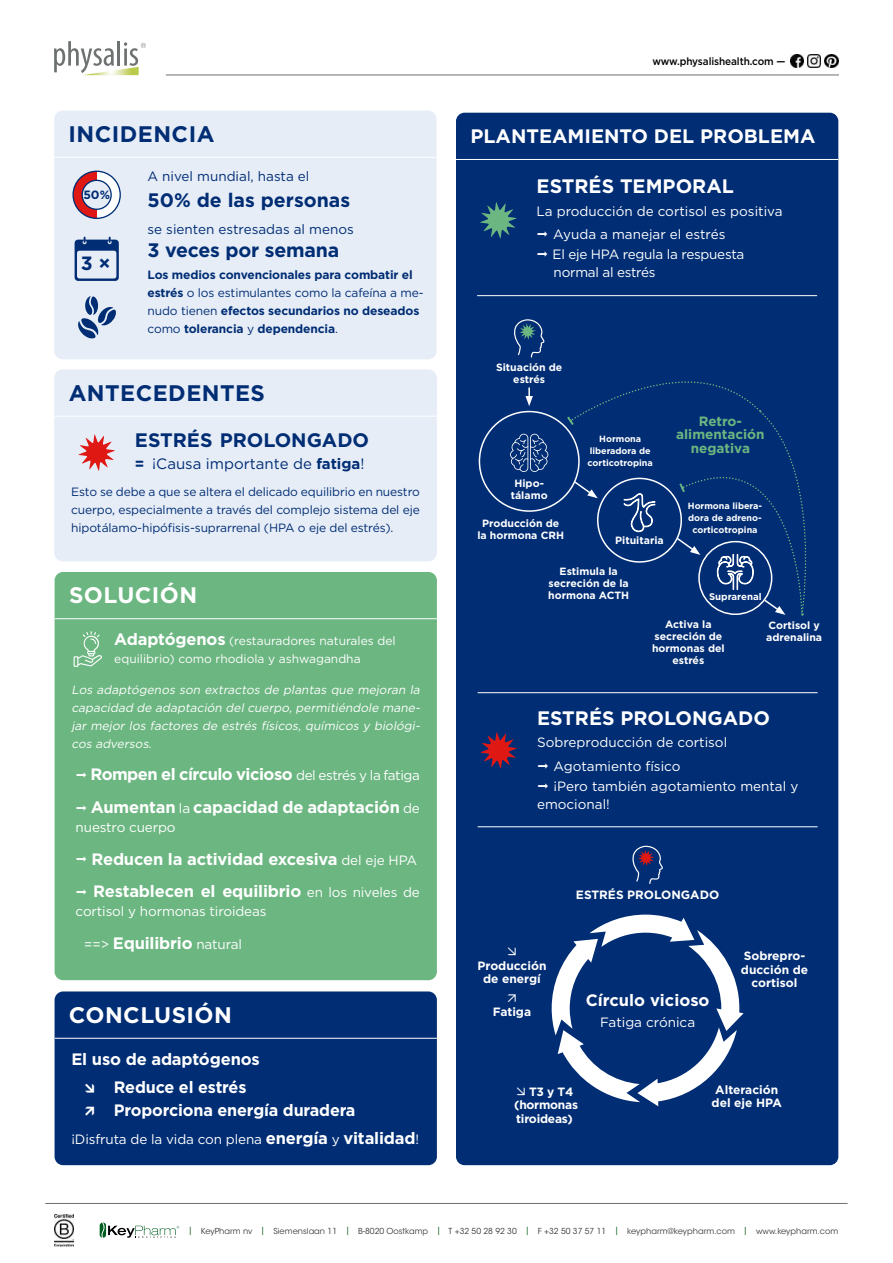
<style>
.page{position:relative;width:893px;height:1263px;background:#fff}
.page>*{position:absolute;margin:0;border:0;box-sizing:border-box;transform-origin:0 0}
.t1{font:700 22.5px "Gotham";letter-spacing:.02em;color:#002d74}
.t2{font:700 22.5px "Gotham";letter-spacing:.02em;color:#fff}
.t3{font:700 19.5px "Gotham";color:#fff}
.t4{font:700 19.5px "Gotham";color:#002d74}
.t5{font:700 19.2px "Gotham";color:#002d74}
.t6{font:700 16.5px/32.2px "Gotham";letter-spacing:-.01em;color:#fff}
.t7{font:15px "Gotham";color:#002d74}
.t8{font:13.5px/23.7px "Gotham";letter-spacing:-.01em;color:#fff}
.t9{font:13.5px "Gotham";color:#002d74}
.t10{font:700 13.5px/13.5px "Gotham";color:#6cb681;text-align:center}
.t11{font:italic 12px/18px "Gotham";color:#fff;text-align:justify}
.t12{font:12px/18px "Gotham";letter-spacing:-.01em;color:#002d74;text-align:justify}
.t13{font:700 12px/18px "Gotham";letter-spacing:-.01em;color:#002d74}
.t14{font:700 12px/13.5px "Gotham";color:#fff;text-align:center}
.t15{font:12px/18px "Gotham";color:#fff}
.t16{font:700 12px/13.5px "Gotham";letter-spacing:-.02em;color:#fff}
.t17{font:700 10.5px/12px "Gotham";color:#fff;text-align:center}
.t18{font:500 10.5px "Gotham";letter-spacing:-.01em;color:#000;scale:.95 1}
.t19{font:700 9.6px "Gotham";color:#fff}
.t20{font:700 9px/12px "Gotham";color:#fff;text-align:center}
.t21{font:8.25px "ITC Avant Garde Std";color:#3c3c3b}
.s1{font-weight:400}
.s2{font-weight:700}
.s3{font-weight:700;font-size:16.5px}
.s4{font-weight:400;font-size:13.5px}
.s5{color:#075f20}
</style>
<div class="page">
<div style="left:456px;top:113px;width:382px;height:1052px;background:#002d74;border-radius:9px"></div>
<hr style="left:456px;top:159px;width:382px;height:1px;background:#fff">
<hr style="left:477px;top:295px;width:340px;height:1px;background:#fff">
<svg style="left:480px;top:202px;width:37px;height:37px"></svg>
<svg style="left:525px;top:387px;width:8px;height:19px"></svg>
<div style="left:479px;top:411px;width:101px;height:101px;border:2px solid #fff;border-radius:50%"></div>
<svg style="left:510px;top:434px;width:38px;height:38px"></svg>
<svg style="left:565px;top:381px;width:242px;height:235px"></svg>
<svg style="left:514px;top:319px;width:30px;height:39px"></svg>
<div style="left:55px;top:991px;width:382px;height:174px;background:#002d74;border-radius:9px"></div>
<hr style="left:55px;top:1038px;width:382px;height:1px;background:#fff">
<hr style="left:478px;top:826px;width:340px;height:1px;background:#fff">
<svg style="left:480px;top:732px;width:37px;height:37px"></svg>
<svg style="left:552px;top:914px;width:192px;height:192px"></svg>
<div style="left:54px;top:111px;width:382px;height:248px;background:#e6edf7;border-radius:9px"></div>
<hr style="left:54px;top:157px;width:382px;height:1px;background:#fff">
<svg style="left:72px;top:170px;width:49px;height:49px"></svg>
<svg style="left:78px;top:296px;width:38px;height:42px"></svg>
<svg style="left:75px;top:237px;width:44px;height:44px"></svg>
<div style="left:54px;top:369px;width:383px;height:192px;background:#e6edf7;border-radius:9px"></div>
<hr style="left:54px;top:416px;width:383px;height:1px;background:#fff">
<svg style="left:78px;top:434px;width:37px;height:37px"></svg>
<div style="left:55px;top:572px;width:382px;height:408px;background:#6cb681;border-radius:9px"></div>
<hr style="left:55px;top:618px;width:382px;height:1px;background:#fff">
<svg style="left:74px;top:631px;width:28px;height:36px"></svg>
<svg style="left:632px;top:846px;width:31px;height:38px"></svg>
<hr style="left:478px;top:692px;width:340px;height:1px;background:#fff">
<svg style="left:100px;top:1222px;width:79px;height:16px"></svg>
<img style="left:54px;top:1214px;width:19px;height:32px">
<hr style="left:166px;top:75px;width:673px;height:1px;background:#706f6f">
<svg style="left:54px;top:41px;width:92px;height:34px"></svg>
<img style="left:807px;top:54px;width:14px;height:14px">
<img style="left:790px;top:54px;width:14px;height:14px">
<img style="left:825px;top:54px;width:13px;height:14px">
<hr style="left:45px;top:1203px;width:803px;height:1px;background:#706f6f">
<h1 class="t1" style="left:69px;top:119px;width:147px">INCIDENCIA</h1>
<p class="t9" style="left:148px;top:167px;width:163px">A nivel mundial, hasta el</p>
<h2 class="t4" style="left:148px;top:188px;width:204px">50% de las personas</h2>
<p class="t9" style="left:148px;top:221px;width:208px">se sienten estresadas al menos</p>
<h2 class="t4" style="left:148px;top:237px;width:193px">3 veces por semana</h2>
<p class="t13" style="left:148px;top:266px;width:278px">Los medios convencionales para combatir el estrés <span class="s1">o los estimulantes como la cafeína a me&shy;nudo tienen</span> efectos secundarios no deseados <span class="s1">como</span> tolerancia <span class="s1">y</span> dependencia<span class="s1">.</span></p>
<p class="t13" style="left:83px;top:185px;width:28px">50%</p>
<h3 class="t5" style="left:81px;top:250px;width:31px">3 ×</h3>
<h1 class="t1" style="left:69px;top:378px;width:198px">ANTECEDENTES</h1>
<h2 class="t4" style="left:135px;top:427px;width:236px">ESTRÉS PROLONGADO</h2>
<p class="t7" style="left:135px;top:454px;width:231px"><span class="s2">=</span> ¡Causa importante de <span class="s2">fatiga</span>!</p>
<p class="t12" style="left:71px;top:482px;width:350px">Esto se debe a que se altera el delicado equilibrio en nuestro cuerpo, especialmente a través del complejo sistema del eje hipotálamo-hipófisis-suprarrenal (HPA o eje del estrés).</p>
<h1 class="t2" style="left:69px;top:580px;width:130px">SOLUCIÓN</h1>
<p class="t15" style="left:114px;top:632px;width:283px"><span class="s3">Adaptógenos</span> (restauradores naturales del equilibrio) como rhodiola y ashwagandha</p>
<p class="t11" style="left:71px;top:681px;width:353px">Los adaptógenos son extractos de plantas que mejoran la capacidad de adaptación del cuerpo, permitiéndole mane&shy;jar mejor los factores de estrés físicos, químicos y biológi&shy;cos adversos.</p>
<p class="t6" style="left:90px;top:758px;width:331px">Rompen el círculo vicioso <span class="s4">del estrés y la fatiga<br></span>Aumentan <span class="s4">la</span> capacidad de adaptación <span class="s4">de</span></p>
<p class="t8" style="left:76px;top:815px;width:101px">nuestro cuerpo</p>
<p class="t6" style="left:91px;top:842px;width:330px">Reducen la actividad excesiva <span class="s4">del eje HPA<br></span>Restablecen el equilibrio <span class="s4">en los niveles de</span></p>
<p class="t8" style="left:76px;top:899px;width:192px">cortisol y hormonas tiroideas</p>
<p class="t8" style="left:84px;top:931px;width:159px">==&gt; <span class="s3">Equilibrio</span> natural</p>
<h1 class="t2" style="left:69px;top:1000px;width:165px">CONCLUSIÓN</h1>
<p class="t6" style="left:71px;top:1042px;width:190px">El uso de adaptógenos</p>
<p class="t6" style="left:114px;top:1075px;width:243px;line-height:23.7px;text-indent:-30px">→ Reduce el estrés<br>Proporciona energía duradera</p>
<p class="t8" style="left:71px;top:1127px;width:349px">¡Disfruta de la vida con plena <span class="s3">energía</span> y <span class="s3">vitalidad</span>!</p>
<p class="t18" style="left:652px;top:55px;width:142px">www.physalishealth.com —</p>
<h2 class="t3" style="left:470px;top:123px;width:346px">PLANTEAMIENTO DEL PROBLEMA</h2>
<h2 class="t3" style="left:537px;top:173px;width:199px">ESTRÉS TEMPORAL</h2>
<p class="t8" style="left:553px;top:199px;width:231px;text-indent:-16px">La producción de cortisol es positiva<br>Ayuda a manejar el estrés</p>
<p class="t8" style="left:553px;top:245px;width:193px;line-height:18px">El eje HPA regula la respuesta normal al estrés</p>
<p class="t17" style="left:496px;top:361px;width:68px">Situación de estrés</p>
<p class="t17" style="left:511px;top:478px;width:38px">Hipo&shy;tálamo</p>
<p class="t20" style="left:588px;top:433px;width:67px">Hormona liberadora de corticotropina</p>
<p class="t17" style="left:477px;top:518px;width:88px">Producción de la hormona CRH</p>
<p class="t17" style="left:548px;top:566px;width:83px">Estimula la secreción de la hormona ACTH</p>
<p class="t17" style="left:615px;top:534px;width:50px">Pituitaria</p>
<p class="t10" style="left:676px;top:414px;width:90px">Retro&shy;alimentación negativa</p>
<p class="t20" style="left:688px;top:499px;width:76px">Hormona libera&shy;dora de adreno&shy;corticotropina</p>
<p class="t19" style="left:709px;top:590px;width:54px">Suprarenal</p>
<p class="t17" style="left:652px;top:618px;width:74px">Activa la secreción de hormonas del estrés</p>
<p class="t17" style="left:766px;top:619px;width:57px;text-align:left">Cortisol y adrenalina</p>
<h2 class="t3" style="left:537px;top:705px;width:234px">ESTRÉS PROLONGADO</h2>
<p class="t8" style="left:553px;top:730px;width:175px;text-indent:-16px">Sobreproducción de cortisol<br>Agotamiento físico</p>
<p class="t8" style="left:537px;top:776px;width:263px;line-height:18px;text-indent:16px">¡Pero también agotamiento mental y emocional!</p>
<p class="t14" style="left:477px;top:958px;width:70px">Producción de energí</p>
<p class="t14" style="left:493px;top:1005px;width:40px">Fatiga</p>
<p class="t14" style="left:576px;top:888px;width:145px">ESTRÉS PROLONGADO</p>
<p class="t6" style="left:586px;top:984px;width:125px">Círculo vicioso</p>
<p class="t8" style="left:600px;top:1010px;width:97px">Fatiga crónica</p>
<p class="t14" style="left:741px;top:949px;width:69px">Sobrepro&shy;ducción de cortisol</p>
<p class="t16" style="left:514px;top:1084px;width:65px">➢ T3 y T4 (hormonas tiroideas)</p>
<p class="t14" style="left:712px;top:1083px;width:72px">Alteración del eje HPA</p>
<p class="t21" style="left:188px;top:1226px;width:652px"><span class="s5">|</span> KeyPharm nv <span class="s5">|</span> Siemenslaan 11 <span class="s5">|</span> B-8020 Oostkamp <span class="s5">|</span> T +32 50 28 92 30 <span class="s5">|</span> F +32 50 37 57 11 <span class="s5">|</span> keypharm@keypharm.com <span class="s5">|</span> www.keypharm.com</p>
</div>
